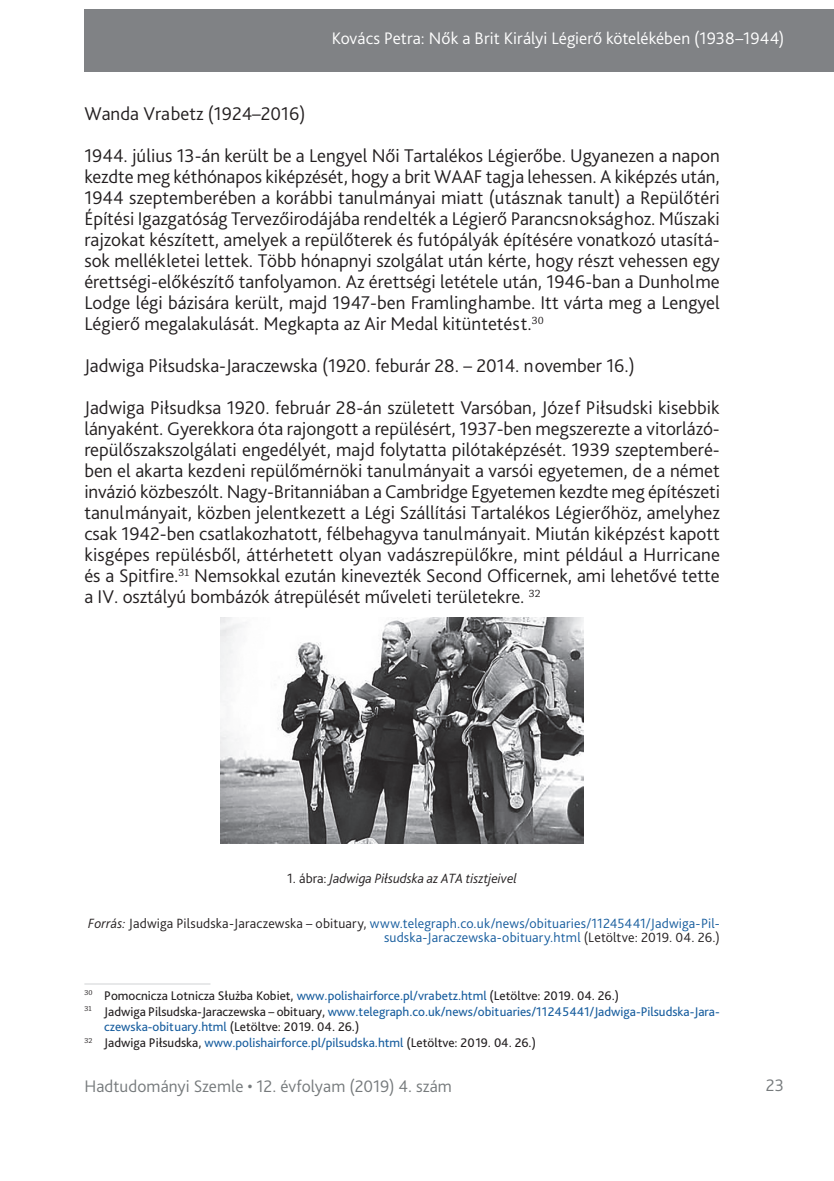
<style>
.page{position:relative;width:834px;height:1181px;background:#fff}
.page>*{position:absolute;margin:0;border:0;box-sizing:border-box;transform-origin:0 0}
._2__Body_copy_1st_pa{font:300 19.25px/21px "Bliss Pro";color:#231f20;text-align:justify}
.t1{font:300 17.5px "Bliss Pro";letter-spacing:.005em;color:#fff}
.t2{font:300 17.5px "Bliss Pro";letter-spacing:.005em;color:#767a7c}
.ábra_forrás{font:300 14px/14.7px "Bliss Pro";letter-spacing:.01em;color:#175d9e;text-align:right}
.Ábra__képalárás{font:italic 300 14px "Bliss Pro";color:#231f20}
.Lábjegyzet{font:13.12px "Bliss Pro";color:#231f20}
.Lábjegyzet-2{font:13.12px/15.8px "Bliss Pro";color:#175d9e}
.s1{font-style:normal}
.s2{font-style:italic;color:#231f20}
.s3{color:#231f20}
.s4{color:#175d9e}
</style>
<div class="page">
<div style="left:84px;top:9px;width:749px;height:63px;background:#808285"></div>
<img style="left:220px;top:617px;width:363px;height:227px">
<hr style="left:84px;top:983px;width:126px;height:1px;background:#d1d2d4">
<p class="t1" style="left:331px;top:27px;width:454px">Kovács Petra: Nők a Brit Királyi Légierő kötelékében (1938–1944)</p>
<p class="_2__Body_copy_1st_pa" style="left:84px;top:103px;width:222px">Wanda Vrabetz (1924–2016)</p>
<p class="_2__Body_copy_1st_pa" style="left:84px;top:145px;width:637px">1944. július 13-án került be a Lengyel Női Tartalékos Légierőbe. Ugyanezen a napon kezdte meg kéthónapos kiképzését, hogy a brit WAAF tagja lehessen. A kiképzés után, 1944 szeptemberében a korábbi tanulmányai miatt (utásznak tanult) a Repülőtéri Építési Igazgatóság Tervezőirodájába rendelték a Légierő Parancsnoksághoz. Műszaki rajzokat készített, amelyek a repülőterek és futópályák építésére vonatkozó utasítá&shy;sok mellékletei lettek. Több hónapnyi szolgálat után kérte, hogy részt vehessen egy érettségi-előkészítő tanfolyamon. Az érettségi letétele után, 1946-ban a Dunholme Lodge légi bázisára került, majd 1947-ben Framlinghambe. Itt várta meg a Lengyel Légierő megalakulását. Megkapta az Air Medal kitüntetést.<sup>30</sup></p>
<p class="_2__Body_copy_1st_pa" style="left:84px;top:355px;width:552px">Jadwiga Piłsudska-Jaraczewska (1920. feburár 28. – 2014. november 16.)</p>
<p class="_2__Body_copy_1st_pa" style="left:84px;top:397px;width:637px">Jadwiga Piłsudksa 1920. február 28-án született Varsóban, Józef Piłsudski kisebbik lányaként. Gyerekkora óta rajongott a repülésért, 1937-ben megszerezte a vitorlázó&shy;repülőszakszolgálati engedélyét, majd folytatta pilótaképzését. 1939 szeptemberé&shy;ben el akarta kezdeni repülőmérnöki tanulmányait a varsói egyetemen, de a német invázió közbeszólt. Nagy-Britanniában a Cambridge Egyetemen kezdte meg építészeti tanulmányait, közben jelentkezett a Légi Szállítási Tartalékos Légierőhöz, amelyhez csak 1942-ben csatlakozhatott, félbehagyva tanulmányait. Miután kiképzést kapott kisgépes repülésből, áttérhetett olyan vadászrepülőkre, mint például a Hurricane és a Spitfire.<sup>31</sup> Nemsokkal ezután kinevezték Second Officernek, ami lehetővé tette a IV. osztályú bombázók átrepülését műveleti területekre. <sup>32</sup></p>
<p class="Ábra__képalárás" style="left:287px;top:870px;width:231px"><span class="s1">1. ábra:</span> Jadwiga Piłsudska az ATA tisztjeivel</p>
<p class="ábra_forrás" style="left:88px;top:915px;width:633px"><span class="s2">Forrás:</span> <span class="s3">Jadwiga Pilsudska-Jaraczewska – obituary,</span> www.telegraph.co.uk/news/obituaries/11245441/Jadwiga-Pil&shy;sudska-Jaraczewska-obituary.html <span class="s3">(Letöltve: 2019. 04. 26.)</span></p>
<p class="Lábjegyzet" style="left:84px;top:987px;width:536px"><sup>30</sup> Pomocnicza Lotnicza Służba Kobiet, <span class="s4">www.polishairforce.pl/vrabetz.html</span> (Letöltve: 2019. 04. 26.)</p>
<p class="Lábjegyzet-2" style="left:104px;top:1003px;width:617px;text-indent:-20px"><sup>31</sup> <span class="s3">Jadwiga Pilsudska-Jaraczewska – obituary,</span> www.telegraph.co.uk/news/obituaries/11245441/Jadwiga-Pilsudska-Jara&shy;czewska-obituary.html <span class="s3">(Letöltve: 2019. 04. 26.)</span></p>
<p class="Lábjegyzet" style="left:84px;top:1034px;width:453px"><sup>32</sup> Jadwiga Piłsudska, <span class="s4">www.polishairforce.pl/pilsudska.html</span> (Letöltve: 2019. 04. 26.)</p>
<p class="t2" style="left:84px;top:1075px;width:369px">Hadtudományi Szemle • 12. évfolyam (2019) 4. szám</p>
<p class="t2" style="left:765px;top:1074px;width:20px">23</p>
</div>
